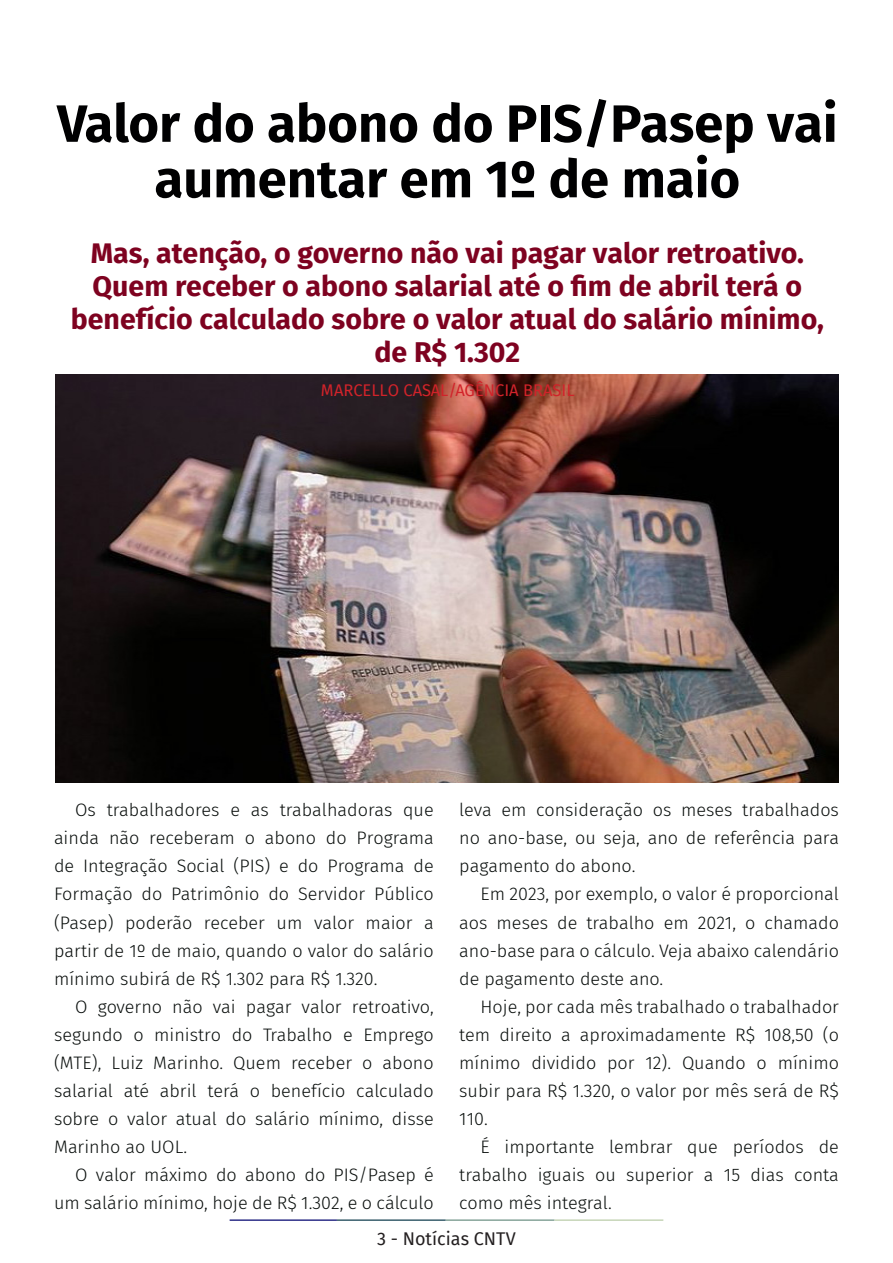
<style>
.page{position:relative;width:893px;height:1263px;background:#fff}
.page>*{position:absolute;margin:0;border:0;box-sizing:border-box;transform-origin:0 0}
.t1{font:700 52.5px/55.5px "Fira Sans";color:#000001;text-align:center}
.t2{font:700 28.5px/33px "Fira Sans";color:#7e0220;text-align:center}
.t3{font:300 18px/28px "Fira Sans";color:#080d0b;text-align:justify}
.t4{font:18px "Fira Sans";color:#231f20}
.t5{font:16.5px "Fira Sans";color:#d1232a}
</style>
<div class="page">
<hr style="left:230px;top:1219px;width:107px;height:2px;background:#2f3088">
<hr style="left:337px;top:1219px;width:109px;height:2px;background:#3a5f6d">
<hr style="left:446px;top:1219px;width:109px;height:2px;background:#87a59a">
<hr style="left:555px;top:1219px;width:108px;height:2px;background:#c6d5b7">
<img style="left:56px;top:375px;width:783px;height:407px">
<p class="t1" style="left:57px;top:92px;width:782px">Valor do abono do PIS/Pasep vai aumentar em 1º de maio</p>
<p class="t2" style="left:71px;top:234px;width:754px">Mas, atenção, o governo não vai pagar valor retroativo.<br>Quem receber o abono salarial até o fim de abril terá o benefício calculado sobre o valor atual do salário mínimo, de R$ 1.302</p>
<p class="t5" style="left:321px;top:378px;width:255px">MARCELLO CASAL/AGÊNCIA BRASIL</p>
<p class="t3" style="left:54px;top:796px;width:381px;text-indent:21px">Os trabalhadores e as trabalhadoras que ainda não receberam o abono do Programa de Integração Social (PIS) e do Programa de Formação do Patrimônio do Servidor Público (Pasep) poderão receber um valor maior a partir de 1º de maio, quando o valor do salário mínimo subirá de R$ 1.302 para R$ 1.320.</p>
<p class="t3" style="left:54px;top:992px;width:381px;text-indent:21px">O governo não vai pagar valor retroativo, segundo o ministro do Trabalho e Emprego (MTE), Luiz Marinho. Quem receber o abono salarial até abril terá o benefício calculado sobre o valor atual do salário mínimo, disse Marinho ao UOL.</p>
<p class="t3" style="left:54px;top:1160px;width:381px;text-align:right">O valor máximo do abono do PIS/Pasep é um salário mínimo, hoje de R$ 1.302, e o cálculo</p>
<p class="t3" style="left:459px;top:796px;width:381px">leva em consideração os meses trabalhados no ano-base, ou seja, ano de referência para pagamento do abono.</p>
<p class="t3" style="left:459px;top:880px;width:381px;text-indent:21px">Em 2023, por exemplo, o valor é proporcional aos meses de trabalho em 2021, o chamado ano-base para o cálculo. Veja abaixo calendário de pagamento deste ano.</p>
<p class="t3" style="left:459px;top:992px;width:381px;text-indent:21px">Hoje, por cada mês trabalhado o trabalhador tem direito a aproximadamente R$ 108,50 (o mínimo dividido por 12). Quando o mínimo subir para R$ 1.320, o valor por mês será de R$ 110.</p>
<p class="t3" style="left:459px;top:1132px;width:381px;text-indent:21px">É importante lembrar que períodos de trabalho iguais ou superior a 15 dias conta como mês integral.</p>
<p class="t4" style="left:377px;top:1225px;width:140px">3 - Notícias CNTV</p>
</div>
